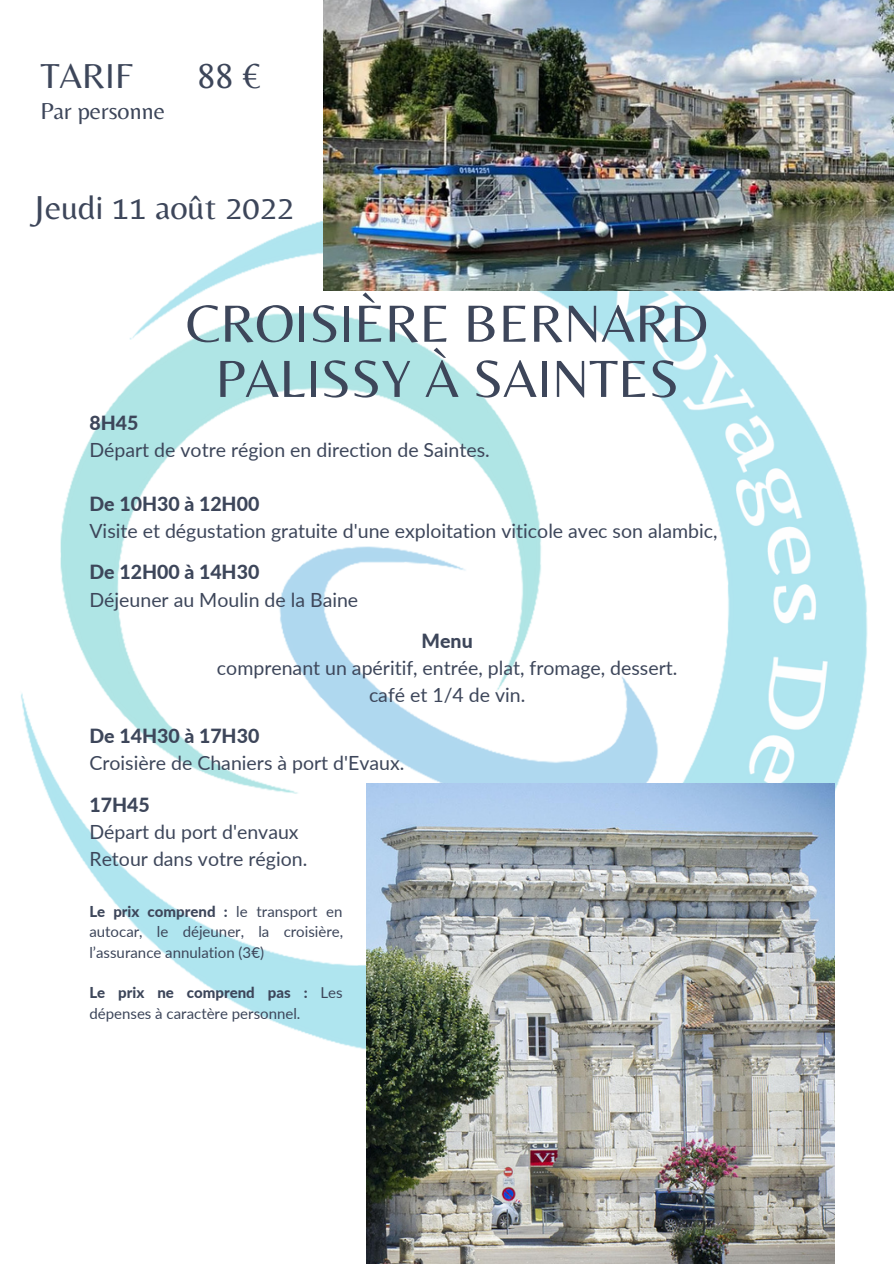
<style>
.page{position:relative;width:894px;height:1264px;background:#fff}
.page>*{position:absolute;margin:0;border:0;box-sizing:border-box;transform-origin:0 0}
.t1{font:54.3px/55.2px "Belleza";color:#3d465a;text-align:center}
.t2{font:36px "Belleza";color:#3d465a}
.t3{font:34.5px "Belleza";color:#3d465a}
.t4{font:24px "Belleza";color:#3d465a}
.t5{font:19.5px "Lato";color:#3d465a}
.t6{font:800 19.5px "Lato";color:#3d465a}
.t7{font:15px/20.2px "Lato";color:#3d465a;text-align:justify}
.s1{font-weight:800}
</style>
<div class="page">
<img style="left:21px;top:221px;width:872px;height:859px">
<img style="left:323px;top:0;width:570px;height:290px">
<img style="left:367px;top:783px;width:467px;height:480px">
<p class="t2" style="left:40px;top:54px;width:94px">TARIF</p>
<p class="t2" style="left:197px;top:54px;width:65px">88 €</p>
<p class="t4" style="left:40px;top:97px;width:126px">Par personne</p>
<p class="t3" style="left:32px;top:187px;width:264px">Jeudi 11 août 2022</p>
<p class="t1" style="left:186px;top:295px;width:524px">CROISIÈRE BERNARD<br>PALISSY À SAINTES</p>
<p class="t6" style="left:89px;top:410px;width:51px">8H45</p>
<p class="t5" style="left:89px;top:437px;width:402px">Départ de votre région en direction de Saintes.</p>
<p class="t6" style="left:89px;top:492px;width:171px">De 10H30 à 12H00</p>
<p class="t5" style="left:89px;top:519px;width:629px">Visite et dégustation gratuite d'une exploitation viticole avec son alambic,</p>
<p class="t6" style="left:89px;top:560px;width:171px">De 12H00 à 14H30</p>
<p class="t5" style="left:89px;top:587px;width:270px">Déjeuner au Moulin de la Baine</p>
<p class="t6" style="left:421px;top:628px;width:53px">Menu</p>
<p class="t5" style="left:217px;top:655px;width:462px">comprenant un apéritif, entrée, plat, fromage, dessert.</p>
<p class="t5" style="left:369px;top:683px;width:158px">café et 1/4 de vin.</p>
<p class="t6" style="left:89px;top:724px;width:171px">De 14H30 à 17H30</p>
<p class="t5" style="left:89px;top:751px;width:316px">Croisière de Chaniers à port d'Evaux.</p>
<p class="t6" style="left:89px;top:792px;width:62px">17H45</p>
<p class="t5" style="left:89px;top:819px;width:211px">Départ du port d'envaux</p>
<p class="t5" style="left:89px;top:846px;width:219px">Retour dans votre région.</p>
<p class="t7" style="left:89px;top:901px;width:255px"><span class="s1">Le prix comprend :</span> le transport en autocar, le déjeuner, la croisière, l’assurance annulation (3€)</p>
<p class="t7" style="left:89px;top:982px;width:255px"><span class="s1">Le prix ne comprend pas :</span> Les dépenses à caractère personnel.</p>
</div>
